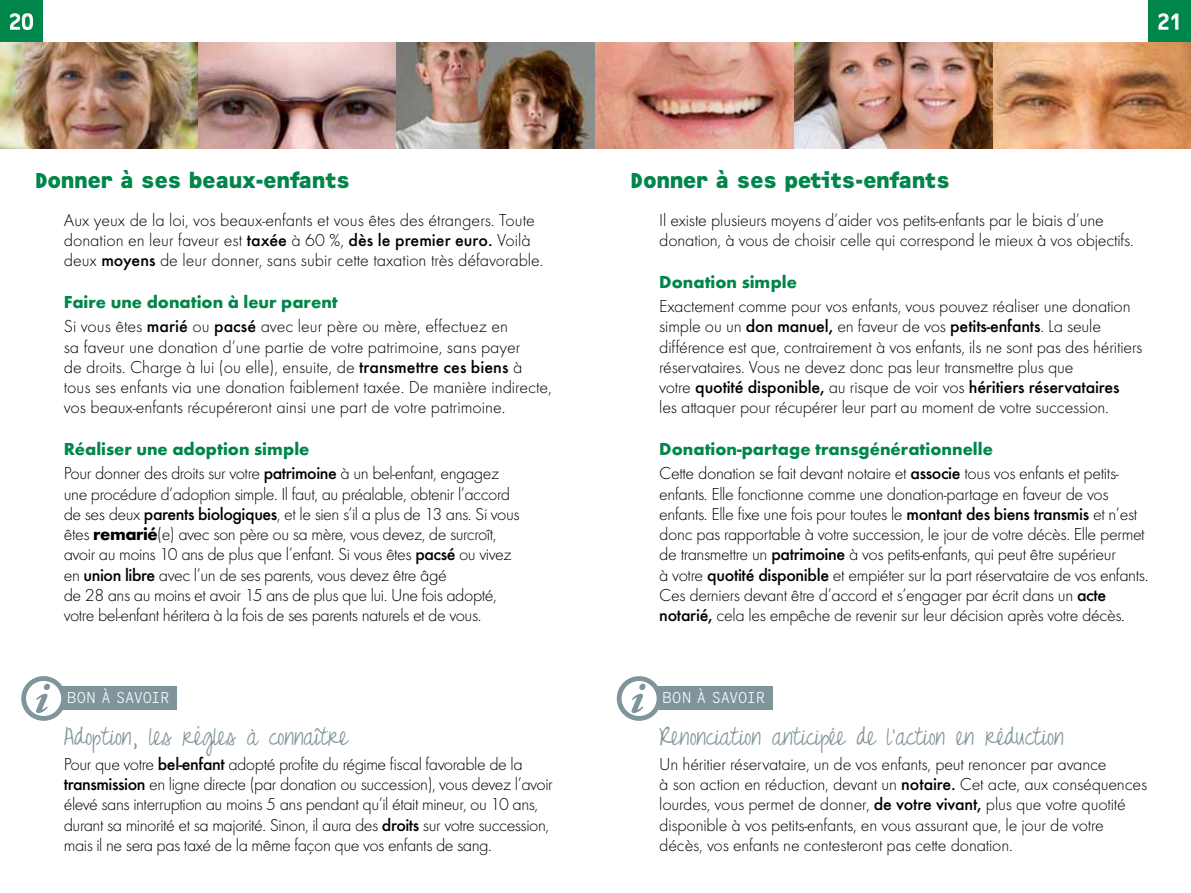
<style>
.page{position:relative;width:1191px;height:893px;background:#fff}
.page>*{position:absolute;margin:0;border:0;box-sizing:border-box;transform-origin:0 0}
.t1{font:22.5px "Just Realize";letter-spacing:.01em;color:#7f949b}
.t2{font:700 22.5px "OCRF";letter-spacing:-.05em;color:#00854a}
.t3{font:21px "OCRF";color:#fff}
.t4{font:300 18px/20.2px "Futura T";letter-spacing:-.02em;color:#000}
.t5{font:300 18px/20.2px "Futura T";color:#000}
.t6{font:700 18px "Futura T";color:#00854a}
.t7{font:300 16.5px "OCRF";letter-spacing:-.05em;color:#fff}
.s1{font-weight:500}
.s2{font-weight:700;color:#00854a}
.s3{font-weight:700}
</style>
<div class="page">
<div style="left:0;top:0;width:43px;height:43px;background:#00854a"></div>
<svg style="left:10px;top:13px;width:23px;height:17px"></svg>
<img style="left:0;top:43px;width:1191px;height:106px">
<div style="left:1148px;top:0;width:43px;height:43px;background:#00854a"></div>
<svg style="left:1158px;top:13px;width:20px;height:17px"></svg>
<div style="left:654px;top:686px;width:118px;height:24px;background:#7f949b"></div>
<svg style="left:619px;top:678px;width:40px;height:40px"></svg>
<div style="left:617px;top:676px;width:44px;height:45px;border:5px solid #7f949b;border-radius:50%"></div>
<svg style="left:631px;top:684px;width:14px;height:29px"></svg>
<div style="left:59px;top:686px;width:118px;height:24px;background:#7f949b"></div>
<svg style="left:24px;top:678px;width:40px;height:40px"></svg>
<div style="left:21px;top:676px;width:45px;height:45px;border:5px solid #7f949b;border-radius:50%"></div>
<svg style="left:36px;top:684px;width:14px;height:29px"></svg>
<img style="left:794px;top:43px;width:198px;height:106px">
<p class="t3" style="left:8px;top:9px;width:27px">20</p>
<p class="t3" style="left:1156px;top:9px;width:27px">21</p>
<p class="t2" style="left:34px;top:166px;width:318px">Donner à ses beaux-enfants</p>
<p class="t2" style="left:629px;top:166px;width:322px">Donner à ses petits-enfants</p>
<p class="t5" style="left:64px;top:210px;width:481px">Aux yeux de la loi, vos beaux-enfants et vous êtes des étrangers. Toute donation en leur faveur est <span class="s1">taxée</span> à 60 %, <span class="s1">dès le premier euro.</span> Voilà deux <span class="s1">moyens</span> de leur donner, sans subir cette taxation très défavorable.</p>
<p class="t5" style="left:64px;top:290px;width:446px;line-height:24.5px"><span class="s2">Faire une donation à leur parent<br></span>Si vous êtes <span class="s1">marié</span> ou <span class="s1">pacsé</span> avec leur père ou mère, effectuez en</p>
<p class="t5" style="left:64px;top:336px;width:489px">sa faveur une donation d’une partie de votre patrimoine, sans payer<br>de droits. Charge à lui (ou elle), ensuite, de <span class="s1">transmettre ces biens</span> à tous ses enfants via une donation faiblement taxée. De manière indirecte, vos beaux-enfants récupéreront ainsi une part de votre patrimoine.</p>
<p class="t4" style="left:64px;top:437px;width:437px;line-height:24.5px"><span class="s2">Réaliser une adoption simple<br></span>Pour donner des droits sur votre <span class="s1">patrimoine</span> à un bel-enfant, engagez</p>
<p class="t4" style="left:64px;top:483px;width:457px">une procédure d’adoption simple. Il faut, au préalable, obtenir l’accord de ses deux <span class="s1">parents biologiques</span>, et le sien s’il a plus de 13 ans. Si vous êtes <span class="s3">remarié</span>(e) avec son père ou sa mère, vous devez, de surcroît, avoir au moins 10 ans de plus que l’enfant. Si vous êtes <span class="s1">pacsé</span> ou vivez en <span class="s1">union libre</span> avec l’un de ses parents, vous devez être âgé<br>de 28 ans au moins et avoir 15 ans de plus que lui. Une fois adopté, votre bel-enfant héritera à la fois de ses parents naturels et de vous.</p>
<p class="t4" style="left:659px;top:210px;width:476px">Il existe plusieurs moyens d’aider vos petits-enfants par le biais d’une donation, à vous de choisir celle qui correspond le mieux à vos objectifs.</p>
<p class="t6" style="left:659px;top:271px;width:139px">Donation simple</p>
<p class="t4" style="left:659px;top:296px;width:484px">Exactement comme pour vos enfants, vous pouvez réaliser une donation simple ou un <span class="s1">don manuel,</span> en faveur de vos <span class="s1">petits-enfants</span>. La seule différence est que, contrairement à vos enfants, ils ne sont pas des héritiers réservataires. Vous ne devez donc pas leur transmettre plus que<br>votre <span class="s1">quotité disponible,</span> au risque de voir vos <span class="s1">héritiers réservataires<br></span>les attaquer pour récupérer leur part au moment de votre succession.</p>
<p class="t4" style="left:659px;top:437px;width:461px;line-height:24.5px"><span class="s2">Donation-partage transgénérationnelle<br></span>Cette donation se fait devant notaire et <span class="s1">associe</span> tous vos enfants et petits-</p>
<p class="t4" style="left:659px;top:483px;width:490px">enfants. Elle fonctionne comme une donation-partage en faveur de vos enfants. Elle fixe une fois pour toutes le <span class="s1">montant des biens transmis</span> et n’est donc pas rapportable à votre succession, le jour de votre décès. Elle permet de transmettre un <span class="s1">patrimoine</span> à vos petits-enfants, qui peut être supérieur<br>à votre <span class="s1">quotité disponible</span> et empiéter sur la part réservataire de vos enfants.<br>Ces derniers devant être d’accord et s’engager par écrit dans un <span class="s1">acte notarié,</span> cela les empêche de revenir sur leur décision après votre décès.</p>
<p class="t7" style="left:66px;top:687px;width:105px">BON À SAVOIR</p>
<p class="t1" style="left:64px;top:724px;width:286px">Adoption, les règles à connaître</p>
<p class="t4" style="left:64px;top:753px;width:490px">Pour que votre <span class="s1">bel-enfant</span> adopté profite du régime fiscal favorable de la <span class="s1">transmission</span> en ligne directe (par donation ou succession), vous devez l’avoir élevé sans interruption au moins 5 ans pendant qu’il était mineur, ou 10 ans, durant sa minorité et sa majorité. Sinon, il aura des <span class="s1">droits</span> sur votre succession, mais il ne sera pas taxé de la même façon que vos enfants de sang.</p>
<p class="t7" style="left:662px;top:687px;width:105px">BON À SAVOIR</p>
<p class="t1" style="left:659px;top:724px;width:406px">Renonciation anticipée de l’action en réduction</p>
<p class="t4" style="left:659px;top:753px;width:489px">Un héritier réservataire, un de vos enfants, peut renoncer par avance<br>à son action en réduction, devant un <span class="s1">notaire.</span> Cet acte, aux conséquences lourdes, vous permet de donner, <span class="s1">de votre vivant,</span> plus que votre quotité disponible à vos petits-enfants, en vous assurant que, le jour de votre décès, vos enfants ne contesteront pas cette donation.</p>
</div>
